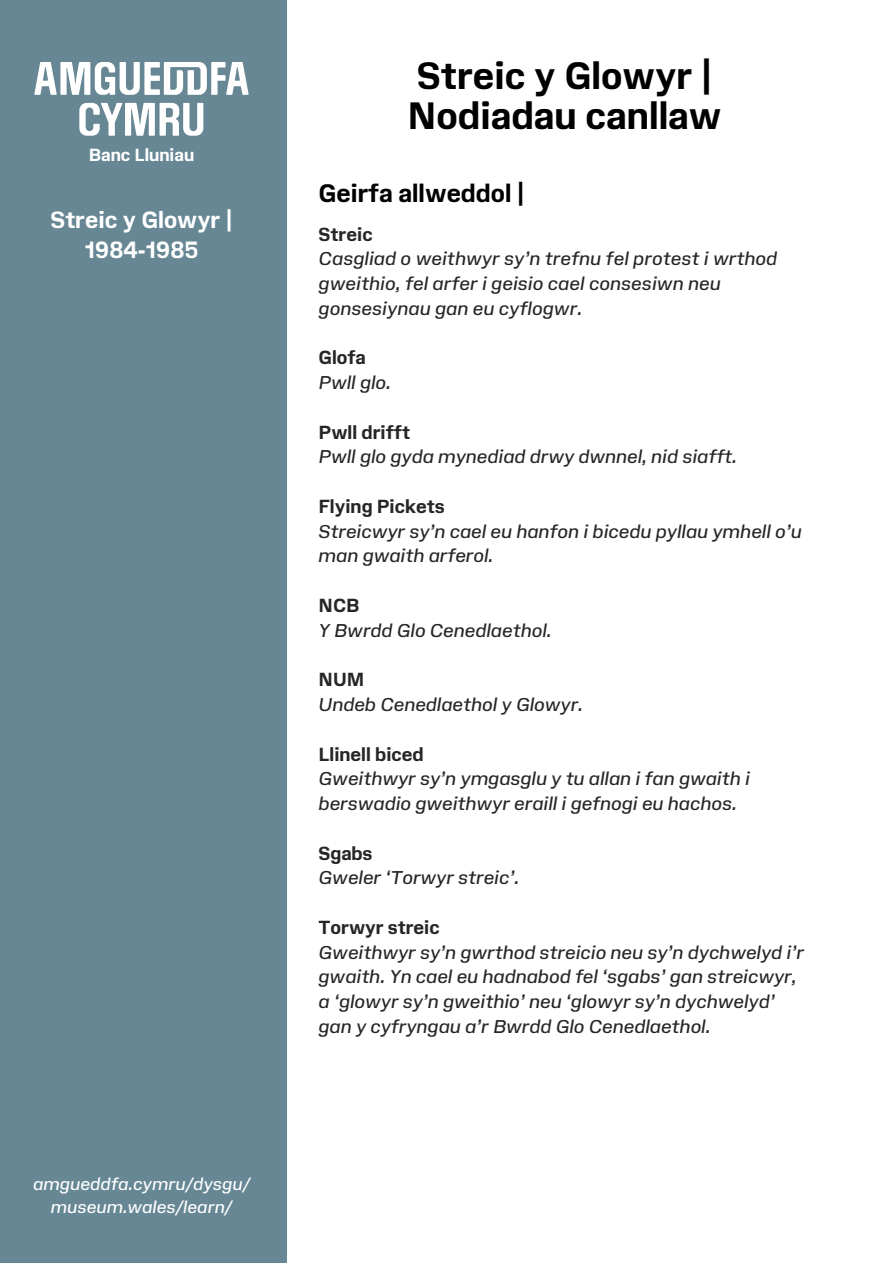
<style>
.page{position:relative;width:894px;height:1264px;background:#fff}
.page>*{position:absolute;margin:0;border:0;box-sizing:border-box;transform-origin:0 0}
.t1{font:700 36.15px/40.5px "Amgueddfa Body";color:#000}
.t2{font:700 24px "Amgueddfa Body";color:#000}
.t3{font:700 22.35px/30.3px "Amgueddfa Body";color:#fff;text-align:center}
.t4{font:italic 18px/24.8px "Amgueddfa Body";letter-spacing:-.005em;color:#272627}
.t5{font:700 18px "Amgueddfa Body";color:#272627}
.t6{font:italic 16.65px "Amgueddfa Body";color:#fff}
.t7{font:700 16.65px "Amgueddfa Body";color:#fff}
</style>
<div class="page">
<div style="left:0;top:0;width:286px;height:1262px;background:#678795"></div>
<svg style="left:34px;top:62px;width:214px;height:33px"></svg>
<svg style="left:79px;top:103px;width:124px;height:33px"></svg>
<p class="t7" style="left:89px;top:144px;width:107px">Banc Lluniau</p>
<p class="t3" style="left:51px;top:204px;width:183px">Streic y Glowyr |<br>1984-1985</p>
<p class="t6" style="left:33px;top:1173px;width:218px">amgueddfa.cymru/dysgu/</p>
<p class="t6" style="left:51px;top:1196px;width:183px">museum.wales/learn/</p>
<p class="t1" style="left:407px;top:55px;width:316px">Streic y Glowyr |<br>Nodiadau canllaw</p>
<p class="t2" style="left:318px;top:178px;width:207px">Geirfa allweddol |</p>
<h3 class="t5" style="left:318px;top:223px;width:55px">Streic</h3>
<h2 class="t4" style="left:318px;top:246px;width:460px">Casgliad o weithwyr sy’n trefnu fel protest i wrthod gweithio, fel arfer i geisio cael consesiwn neu gonsesiynau gan eu cyflogwr.</h2>
<p class="t5" style="left:318px;top:347px;width:49px">Glofa</p>
<p class="t4" style="left:318px;top:370px;width:74px">Pwll glo.</p>
<h1 class="t5" style="left:318px;top:421px;width:93px">Pwll drifft</h1>
<h2 class="t4" style="left:318px;top:444px;width:420px">Pwll glo gyda mynediad drwy dwnnel, nid siafft.</h2>
<p class="t5" style="left:318px;top:495px;width:128px">Flying Pickets</p>
<p class="t4" style="left:318px;top:518px;width:484px">Streicwyr sy’n cael eu hanfon i bicedu pyllau ymhell o’u man gwaith arferol.</p>
<p class="t5" style="left:318px;top:594px;width:42px">NCB</p>
<p class="t4" style="left:318px;top:617px;width:234px">Y Bwrdd Glo Cenedlaethol.</p>
<p class="t5" style="left:318px;top:668px;width:47px">NUM</p>
<p class="t4" style="left:318px;top:692px;width:266px">Undeb Cenedlaethol y Glowyr.</p>
<p class="t5" style="left:318px;top:743px;width:107px">Llinell biced</p>
<p class="t4" style="left:318px;top:766px;width:432px">Gweithwyr sy’n ymgasglu y tu allan i fan gwaith i berswadio gweithwyr eraill i gefnogi eu hachos.</p>
<p class="t5" style="left:318px;top:842px;width:56px">Sgabs</p>
<p class="t4" style="left:318px;top:865px;width:202px">Gweler ‘Torwyr streic’.</p>
<p class="t5" style="left:318px;top:916px;width:122px">Torwyr streic</p>
<p class="t4" style="left:318px;top:939px;width:486px">Gweithwyr sy’n gwrthod streicio neu sy’n dychwelyd i’r gwaith. Yn cael eu hadnabod fel ‘sgabs’ gan streicwyr, a ‘glowyr sy’n gweithio’ neu ‘glowyr sy’n dychwelyd’ gan y cyfryngau a’r Bwrdd Glo Cenedlaethol.</p>
</div>
